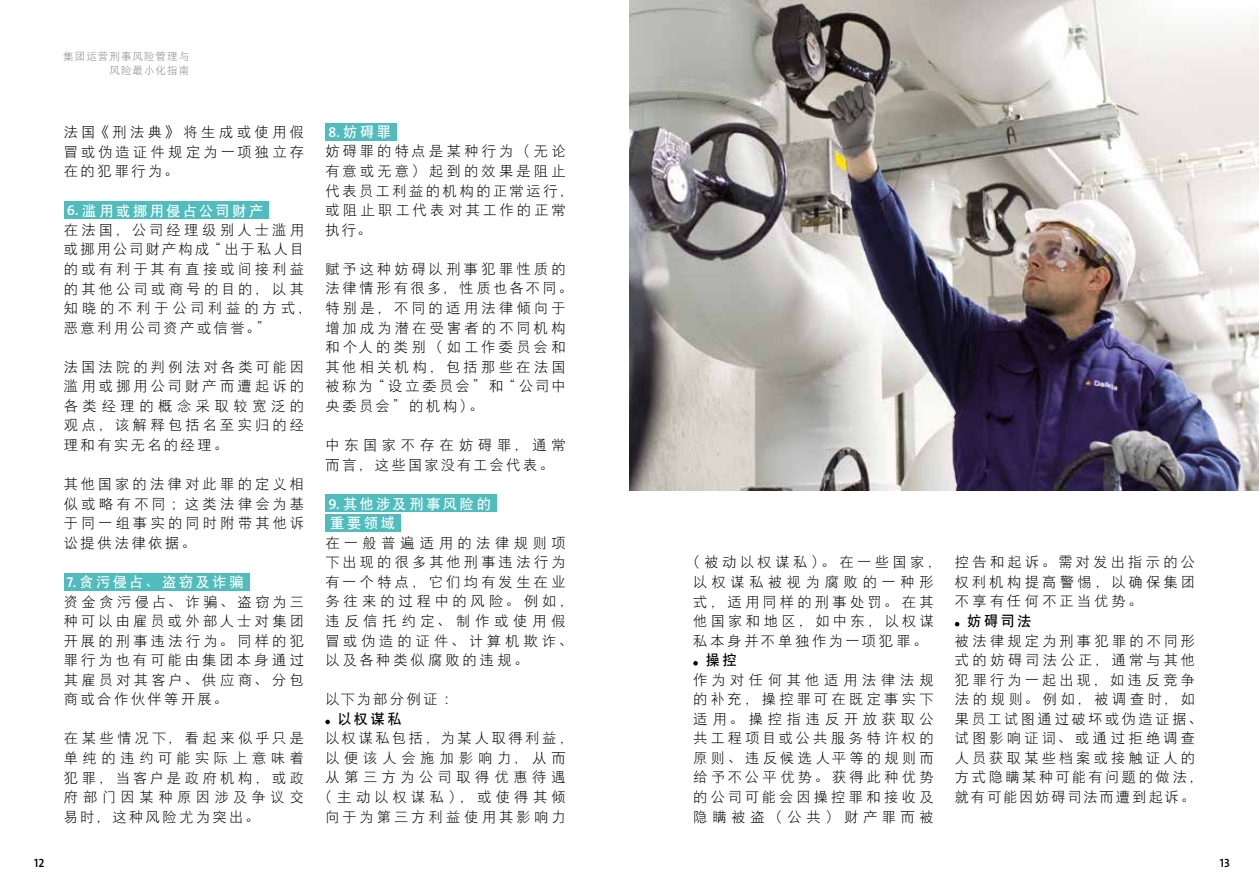
<style>
.page{position:relative;width:1259px;height:893px;background:#fff}
.page>*{position:absolute;margin:0;border:0;box-sizing:border-box;transform-origin:0 0}
.t1{font:14.25px/19.5px "DFP Hei W3";letter-spacing:.225em;color:#000;text-align:justify}
.t2{font:14.25px/19.5px "DFP Hei W3";letter-spacing:.255em;color:#000}
.t3{font:14.25px/19.5px "DFP Hei W3";letter-spacing:.28em;color:#000;text-align:center}
.t4{font:14.25px/19.2px "DFP Hei W7";letter-spacing:.175em;color:#fff}
.t5{font:14.25px/19.5px "DFP Hei W3";letter-spacing:.26em;color:#000}
.t6{font:14.25px "DFP Hei W7";letter-spacing:.18em;color:#000}
.t7{font:14.25px "DFP Hei W3";letter-spacing:.155em;color:#000}
.t8{font:12px "The Sans Veolia W6 Se Bld";color:#000}
.t9{font:10.5px/13.5px "DFP Hei W3";letter-spacing:.1em;color:#878787;text-align:right}
.s1{font-family:"The Sans Veolia W6 Se Bld"}
</style>
<div class="page">
<div style="left:325px;top:514px;width:76px;height:17px;background:#50bcbd"></div>
<div style="left:325px;top:495px;width:172px;height:17px;background:#50bcbd"></div>
<div style="left:325px;top:123px;width:72px;height:17px;background:#50bcbd"></div>
<div style="left:64px;top:202px;width:204px;height:17px;background:#50bcbd"></div>
<div style="left:64px;top:573px;width:185px;height:17px;background:#50bcbd"></div>
<svg style="left:325px;top:720px;width:5px;height:4px"></svg>
<svg style="left:955px;top:622px;width:4px;height:4px"></svg>
<svg style="left:693px;top:661px;width:5px;height:5px"></svg>
<img style="left:629px;top:0;width:630px;height:490px">
<svg style="left:64px;top:201px;width:128px;height:1px"></svg>
<p class="t9" style="left:63px;top:50px;width:127px">集团运营刑事风险管理与风险最小化指南</p>
<p class="t1" style="left:64px;top:122px;width:242px">法国《刑法典》将生成或使用假冒或伪造证件规定为一项独立存在的犯罪行为。</p>
<p class="t4" style="left:67px;top:201px;width:198px"><span class="s1">6.</span>滥用或挪用侵占公司财产</p>
<p class="t1" style="left:64px;top:220px;width:249px;text-align:left">在法国，公司经理级别人士滥用或挪用公司财产构成“出于私人目的或有利于其有直接或间接利益的其他公司或商号的目的，以其知晓的不利于公司利益的方式，恶意利用公司资产或信誉。”</p>
<p class="t1" style="left:64px;top:357px;width:242px">法国法院的判例法对各类可能因滥用或挪用公司财产而遭起诉的各类经理的概念采取较宽泛的观点，该解释包括名至实归的经理和有实无名的经理。</p>
<p class="t1" style="left:64px;top:474px;width:242px">其他国家的法律对此罪的定义相似或略有不同；这类法律会为基于同一组事实的同时附带其他诉讼提供法律依据。</p>
<p class="t4" style="left:67px;top:573px;width:178px"><span class="s1">7.</span>贪污侵占、盗窃及诈骗</p>
<p class="t1" style="left:64px;top:592px;width:242px">资金贪污侵占、诈骗、盗窃为三种可以由雇员或外部人士对集团开展的刑事违法行为。同样的犯罪行为也有可能由集团本身通过其雇员对其客户、供应商、分包商或合作伙伴等开展。</p>
<p class="t1" style="left:64px;top:729px;width:242px">在某些情况下，看起来似乎只是单纯的违约可能实际上意味着犯罪，当客户是政府机构，或政府部门因某种原因涉及争议交易时，这种风险尤为突出。</p>
<p class="t4" style="left:328px;top:123px;width:64px"><span class="s1">8.</span>妨碍罪</p>
<p class="t1" style="left:325px;top:142px;width:249px;text-align:left">妨碍罪的特点是某种行为（无论有意或无意）起到的效果是阻止代表员工利益的机构的正常运行，或阻止职工代表对其工作的正常执行。</p>
<p class="t1" style="left:325px;top:259px;width:249px;text-align:left">赋予这种妨碍以刑事犯罪性质的法律情形有很多，性质也各不同。特别是，不同的适用法律倾向于增加成为潜在受害者的不同机构和个人的类别（如工作委员会和其他相关机构，包括那些在法国被称为“设立委员会”和“公司中央委员会”的机构）。</p>
<p class="t5" style="left:325px;top:435px;width:242px">中东国家不存在妨碍罪，通常而言，这些国家没有工会代表。</p>
<p class="t4" style="left:328px;top:494px;width:164px"><span class="s1">9.</span>其他涉及刑事风险的重要领域</p>
<p class="t2" style="left:325px;top:533px;width:249px">在一般普遍适用的法律规则项下出现的很多其他刑事违法行为有一个特点，它们均有发生在业务往来的过程中的风险。例如，违反信托约定、制作或使用假冒或伪造的证件、计算机欺诈、以及各种类似腐败的违规。</p>
<p class="t7" style="left:325px;top:692px;width:133px">以下为部分例证：</p>
<p class="t6" style="left:338px;top:711px;width:66px">以权谋私</p>
<p class="t3" style="left:318px;top:728px;width:256px">以权谋私包括，为某人取得利益，以便该人会施加影响力，从而从第三方为公司取得优惠待遇（主动以权谋私），或使得其倾向于为第三方利益使用其影响力</p>
<p class="t1" style="left:686px;top:553px;width:256px;text-align:center">（被动以权谋私）。在一些国家，以权谋私被视为腐败的一种形式，适用同样的刑事处罚。在其他国家和地区，如中东，以权谋私本身并不单独作为一项犯罪。</p>
<p class="t6" style="left:706px;top:653px;width:33px">操控</p>
<p class="t1" style="left:693px;top:670px;width:242px">作为对任何其他适用法律法规的补充，操控罪可在既定事实下适用。操控指违反开放获取公共工程项目或公共服务特许权的原则、违反候选人平等的规则而给予不公平优势。获得此种优势的公司可能会因操控罪和接收及隐瞒被盗（公共）财产罪而被</p>
<p class="t1" style="left:955px;top:552px;width:242px">控告和起诉。需对发出指示的公权利机构提高警惕，以确保集团不享有任何不正当优势。</p>
<p class="t6" style="left:967px;top:614px;width:66px">妨碍司法</p>
<p class="t1" style="left:955px;top:631px;width:249px;text-align:left">被法律规定为刑事犯罪的不同形式的妨碍司法公正，通常与其他犯罪行为一起出现，如违反竞争法的规则。例如，被调查时，如果员工试图通过破坏或伪造证据、试图影响证词、或通过拒绝调查人员获取某些档案或接触证人的方式隐瞒某种可能有问题的做法，就有可能因妨碍司法而遭到起诉。</p>
<p class="t8" style="left:34px;top:855px;width:12px">12</p>
<p class="t8" style="left:1220px;top:855px;width:12px">13</p>
</div>
